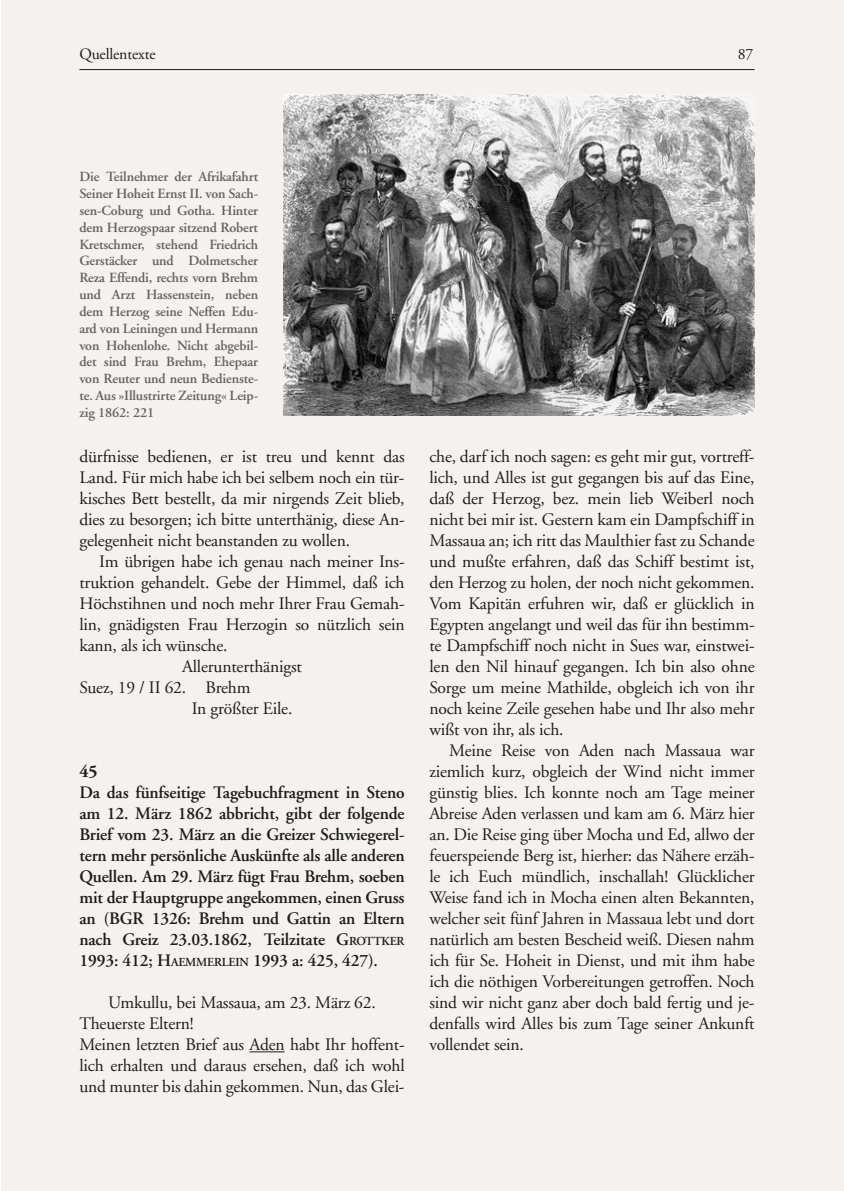
<style>
.page{position:relative;width:844px;height:1191px;background:#fff}
.page>*{position:absolute;margin:0;border:0;box-sizing:border-box;transform-origin:0 0}
.t1{font:17.5px/21px "Adobe Garamond";letter-spacing:-.01em;color:#1d1d1b;text-align:justify}
.t2{font:600 17.5px/21px "Adobe Garamond";letter-spacing:-.01em;color:#1d1d1b;text-align:justify}
.t3{font:700 17.5px "Adobe Garamond";color:#1d1d1b}
.t4{font:15.75px "Adobe Garamond";letter-spacing:-.01em;color:#1d1d1b}
.t5{font:600 14px/16.8px "Adobe Garamond";letter-spacing:-.01em;color:#646463;text-align:justify}
.s1{font-style:inherit}
.s2{font-size:12.25px}
</style>
<div class="page">
<hr style="left:0;top:0;width:1px;height:1191px;background:#f4f1ef">
<div style="left:1px;top:0;width:842px;height:1191px;background:#f4f1ef"></div>
<hr style="left:79px;top:69px;width:675px;height:1px;background:#1d1d1b">
<hr style="left:249px;top:1051px;width:35px;height:1px;background:#1d1d1b">
<img style="left:283px;top:95px;width:471px;height:321px">
<p class="t4" style="left:79px;top:44px;width:78px">Quellentexte</p>
<p class="t4" style="left:737px;top:44px;width:17px">87</p>
<p class="t5" style="left:79px;top:168px;width:180px">Die Teilnehmer der Afrikafahrt Seiner Hoheit Ernst II. von Sach&shy;sen-Coburg und Gotha. Hinter dem Herzogspaar sitzend Robert Kretschmer, stehend Friedrich Gerstäcker und Dolmetscher Reza Effendi, rechts vorn Brehm und Arzt Hassenstein, neben dem Herzog seine Neffen Edu&shy;ard von Leiningen und Hermann von Hohenlohe. Nicht abgebil&shy;det sind Frau Brehm, Ehepaar von Reuter und neun Bedienste&shy;te. Aus »Illustrirte Zeitung« Leip&shy;zig 1862: 221</p>
<p class="t1" style="left:79px;top:446px;width:326px">dürfnisse bedienen, er ist treu und kennt das Land. Für mich habe ich bei selbem noch ein tür&shy;kisches Bett bestellt, da mir nirgends Zeit blieb, dies zu besorgen; ich bitte unterthänig, diese An&shy;gelegenheit nicht beanstanden zu wollen.</p>
<p class="t1" style="left:99px;top:551px;width:307px">Im übrigen habe ich genau nach meiner Ins-</p>
<p class="t1" style="left:79px;top:572px;width:326px">truktion gehandelt. Gebe der Himmel, daß ich</p>
<p class="t1" style="left:79px;top:593px;width:326px">Höchstihnen und noch mehr Ihrer Frau Gemah-</p>
<p class="t1" style="left:79px;top:614px;width:326px">lin, gnädigsten Frau Herzogin so nützlich sein</p>
<p class="t1" style="left:79px;top:635px;width:149px">kann, als ich wünsche.</p>
<p class="t1" style="left:182px;top:656px;width:121px">Allerunterthänigst</p>
<p class="t1" style="left:79px;top:677px;width:173px">Suez, 19 / II 62. Brehm</p>
<p class="t1" style="left:192px;top:698px;width:102px">In größter Eile.</p>
<p class="t3" style="left:79px;top:761px;width:20px">45</p>
<p class="t2" style="left:79px;top:782px;width:326px">Da das fünfseitige Tagebuchfragment in Steno am 12. März 1862 abbricht, gibt der folgende Brief vom 23. März an die Greizer Schwiegerel&shy;tern mehr persönliche Auskünfte als alle anderen Quellen. Am 29. März fügt Frau Brehm, soeben mit der Hauptgruppe angekommen, einen Gruss an (BGR 1326: Brehm und Gattin an Eltern nach Greiz 23.03.1862, Teilzitate <span class="s1">G</span><span class="s2">ROTTKER </span>1993: 412; <span class="s1">H</span><span class="s2">AEMMERLEIN</span> 1993 a: 425, 427).</p>
<p class="t1" style="left:79px;top:992px;width:326px;text-align:left;text-indent:29px">Umkullu, bei Massaua, am 23. März 62.<br>Theuerste Eltern!<br>Meinen letzten Brief aus Aden habt Ihr hoffent&shy;lich erhalten und daraus ersehen, daß ich wohl und munter bis dahin gekommen. Nun, das Glei-</p>
<p class="t1" style="left:429px;top:446px;width:326px">che, darf ich noch sagen: es geht mir gut, vortreff&shy;lich, und Alles ist gut gegangen bis auf das Eine, daß der Herzog, bez. mein lieb Weiberl noch nicht bei mir ist. Gestern kam ein Dampfschiff in Massaua an; ich ritt das Maulthier fast zu Schande und mußte erfahren, daß das Schiff bestimt ist, den Herzog zu holen, der noch nicht gekommen.<br>Vom Kapitän erfuhren wir, daß er glücklich in Egypten angelangt und weil das für ihn bestimm&shy;te Dampfschiff noch nicht in Sues war, einstwei&shy;len den Nil hinauf gegangen. Ich bin also ohne Sorge um meine Mathilde, obgleich ich von ihr noch keine Zeile gesehen habe und Ihr also mehr wißt von ihr, als ich.</p>
<p class="t1" style="left:429px;top:740px;width:326px;text-indent:20px">Meine Reise von Aden nach Massaua war ziemlich kurz, obgleich der Wind nicht immer günstig blies. Ich konnte noch am Tage meiner Abreise Aden verlassen und kam am 6. März hier an. Die Reise ging über Mocha und Ed, allwo der feuerspeiende Berg ist, hierher: das Nähere erzäh&shy;le ich Euch mündlich, inschallah! Glücklicher Weise fand ich in Mocha einen alten Bekannten, welcher seit fünf Jahren in Massaua lebt und dort natürlich am besten Bescheid weiß. Diesen nahm ich für Se. Hoheit in Dienst, und mit ihm habe ich die nöthigen Vorbereitungen getroffen. Noch sind wir nicht ganz aber doch bald fertig und je&shy;denfalls wird Alles bis zum Tage seiner Ankunft vollendet sein.</p>
</div>
